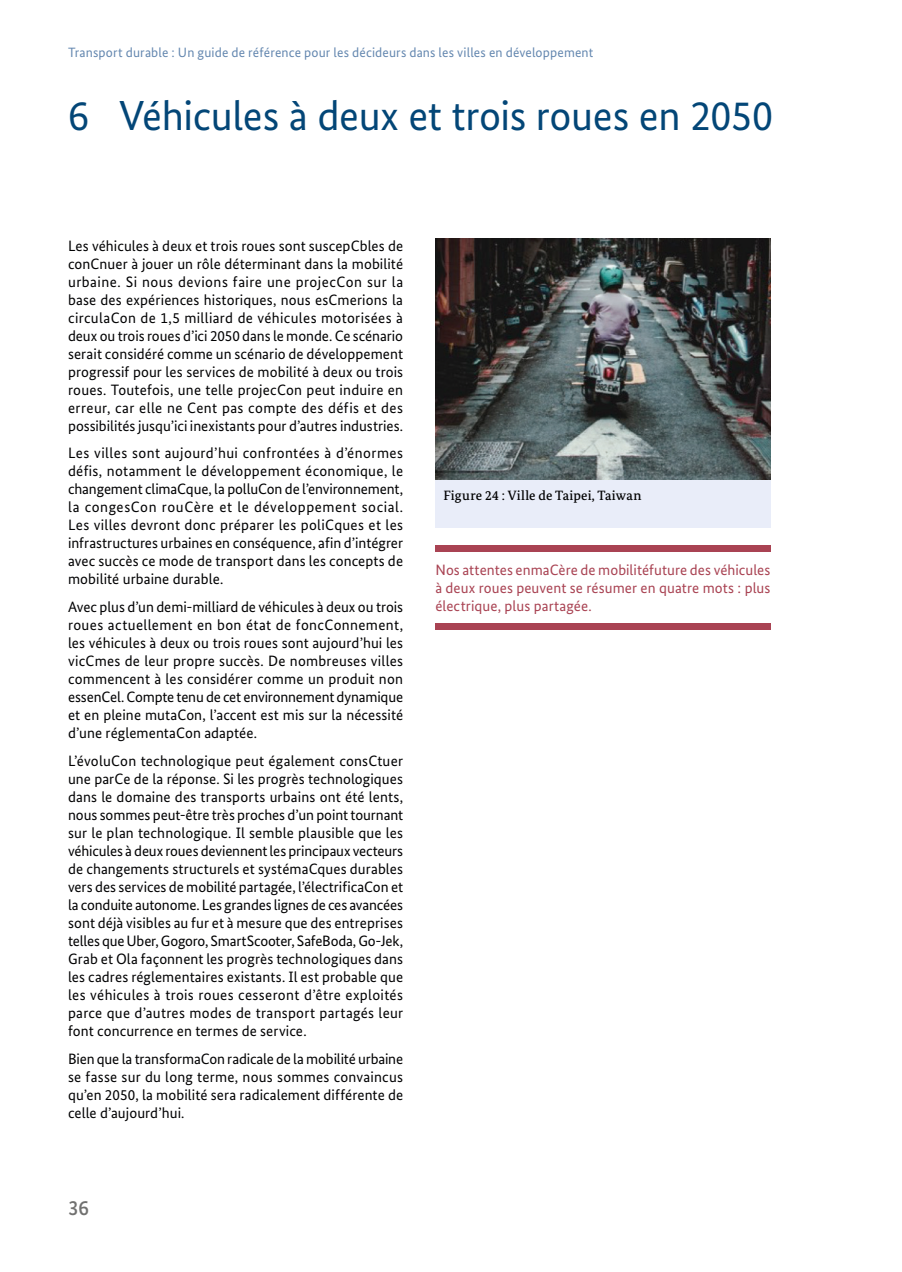
<style>
.page{position:relative;width:902px;height:1272px;background:#fff}
.page>*{position:absolute;margin:0;border:0;box-sizing:border-box;transform-origin:0 0}
.t1{font:42px "Bundes Sans";letter-spacing:-.01em;color:#034677}
.t2{font:500 21px "Bundes Sans";color:#717170}
.t3{font:15px/18px "Bundes Sans";letter-spacing:.005em;color:#020203;text-align:justify}
.t4{font:15px/18px "Bundes Sans";letter-spacing:.005em;color:#a94353;text-align:justify}
.t5{font:13.5px "Bundes Sans";letter-spacing:.01em;color:#6588b0}
.t6{font:500 13.5px "Bundes Serif";letter-spacing:.015em;color:#020203}
</style>
<div class="page">
<img style="left:435px;top:239px;width:335px;height:241px">
<div style="left:435px;top:480px;width:335px;height:47px;background:#e9edf9"></div>
<div style="left:435px;top:545px;width:335px;height:7px;background:#a94353"></div>
<div style="left:435px;top:623px;width:335px;height:6px;background:#a94353"></div>
<p class="t5" style="left:68px;top:44px;width:526px">Transport durable : Un guide de référence pour les décideurs dans les villes en développement</p>
<h1 class="t1" style="left:68px;top:90px;width:706px">6 Véhicules à deux et trois roues en 2050</h1>
<p class="t3" style="left:68px;top:236px;width:336px">Les véhicules à deux et trois roues sont suscepCbles de conCnuer à jouer un rôle déterminant dans la mobilité urbaine. Si nous devions faire une projecCon sur la base des expériences historiques, nous esCmerions la circulaCon de 1,5 milliard de véhicules motorisées à deux ou trois roues d’ici 2050 dans le monde. Ce scénario serait considéré comme un scénario de développement progressif pour les services de mobilité à deux ou trois roues. Toutefois, une telle projecCon peut induire en erreur, car elle ne Cent pas compte des défis et des possibilités jusqu’ici inexistants pour d’autres industries.</p>
<p class="t3" style="left:68px;top:444px;width:336px">Les villes sont aujourd’hui confrontées à d’énormes défis, notamment le développement économique, le changement climaCque, la polluCon de l’environnement, la congesCon rouCère et le développement social.<br>Les villes devront donc préparer les poliCques et les infrastructures urbaines en conséquence, afin d’intégrer avec succès ce mode de transport dans les concepts de mobilité urbaine durable.</p>
<p class="t3" style="left:68px;top:598px;width:336px">Avec plus d’un demi-milliard de véhicules à deux ou trois roues actuellement en bon état de foncConnement, les véhicules à deux ou trois roues sont aujourd’hui les vicCmes de leur propre succès. De nombreuses villes commencent à les considérer comme un produit non essenCel. Compte tenu de cet environnement dynamique et en pleine mutaCon, l’accent est mis sur la nécessité d’une réglementaCon adaptée.</p>
<p class="t3" style="left:68px;top:751px;width:336px">L’évoluCon technologique peut également consCtuer une parCe de la réponse. Si les progrès technologiques dans le domaine des transports urbains ont été lents, nous sommes peut-être très proches d’un point tournant sur le plan technologique. Il semble plausible que les véhicules à deux roues deviennent les principaux vecteurs de changements structurels et systémaCques durables vers des services de mobilité partagée, l’électrificaCon et la conduite autonome. Les grandes lignes de ces avancées sont déjà visibles au fur et à mesure que des entreprises telles que Uber, Gogoro, SmartScooter, SafeBoda, Go-Jek, Grab et Ola façonnent les progrès technologiques dans les cadres réglementaires existants. Il est probable que les véhicules à trois roues cesseront d’être exploités parce que d’autres modes de transport partagés leur font concurrence en termes de service.</p>
<p class="t3" style="left:68px;top:1049px;width:336px">Bien que la transformaCon radicale de la mobilité urbaine se fasse sur du long terme, nous sommes convaincus qu’en 2050, la mobilité sera radicalement différente de celle d’aujourd’hui.</p>
<h2 class="t2" style="left:68px;top:1194px;width:22px">36</h2>
<p class="t6" style="left:443px;top:486px;width:199px">Figure 24 : Ville de Taipei, Taiwan</p>
<p class="t4" style="left:435px;top:561px;width:336px">Nos attentes enmaCère de mobilitéfuture des véhicules à deux roues peuvent se résumer en quatre mots : plus électrique, plus partagée.</p>
</div>
